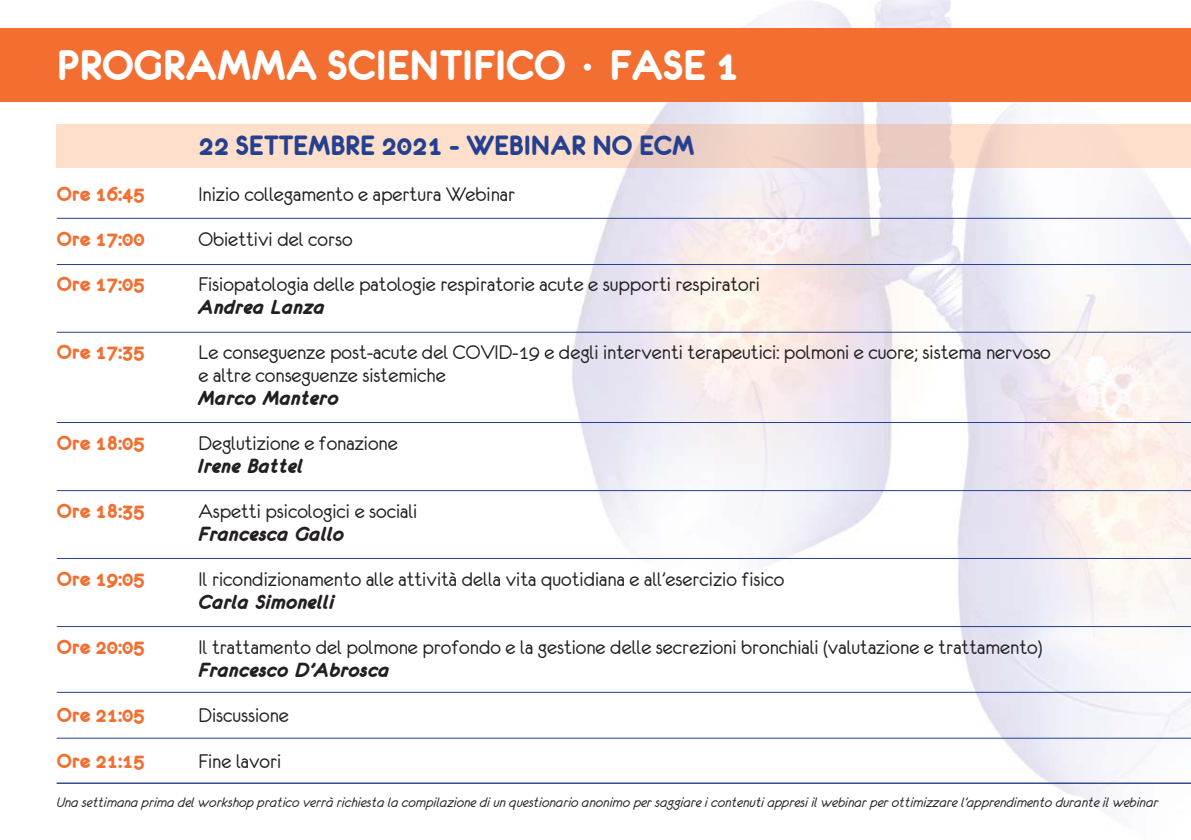
<style>
.page{position:relative;width:1191px;height:840px;background:#fff}
.page>*{position:absolute;margin:0;border:0;box-sizing:border-box;transform-origin:0 0}
.t1{font:46px "Eurofurencebold";color:#fff}
.t2{font:30px "Eurofurencebold";color:#25408e}
.t3{font:22px/22.6px "Eurofurenceregular";color:#231f20}
.t4{font:22px "Eurofurencebold";color:#f36f31}
.t5{font:22px "Eurofurencebolditalic";color:#231f20}
.t6{font:15.4px "Eurofurenceitalic";color:#231f20}
</style>
<div class="page">
<img style="left:56px;top:0;width:1135px;height:814px">
<div style="left:0;top:28px;width:1191px;height:74px;background:#f36f31"></div>
<img style="left:57px;top:125px;width:1134px;height:43px">
<hr style="left:57px;top:218px;width:1134px;height:1px;background:#25408e">
<hr style="left:57px;top:264px;width:1134px;height:1px;background:#25408e">
<hr style="left:57px;top:691px;width:1134px;height:1px;background:#25408e">
<hr style="left:57px;top:625px;width:1134px;height:1px;background:#25408e">
<hr style="left:57px;top:557px;width:1134px;height:1px;background:#25408e">
<hr style="left:57px;top:490px;width:1134px;height:1px;background:#25408e">
<hr style="left:57px;top:422px;width:1134px;height:1px;background:#25408e">
<hr style="left:57px;top:331px;width:1134px;height:1px;background:#25408e">
<hr style="left:57px;top:737px;width:1134px;height:1px;background:#25408e">
<hr style="left:57px;top:782px;width:1134px;height:1px;background:#25408e">
<h1 class="t1" style="left:57px;top:50px;width:684px">PROGRAMMA SCIENTIFICO · FASE 1</h1>
<h2 class="t2" style="left:198px;top:136px;width:497px">22 SETTEMBRE 2021 - WEBINAR NO ECM</h2>
<p class="t4" style="left:57px;top:186px;width:90px">Ore 16:45</p>
<p class="t3" style="left:198px;top:184px;width:318px">Inizio collegamento e apertura Webinar</p>
<p class="t4" style="left:57px;top:232px;width:90px">Ore 17:00</p>
<p class="t3" style="left:198px;top:230px;width:156px">Obiettivi del corso</p>
<p class="t4" style="left:57px;top:277px;width:90px">Ore 17:05</p>
<p class="t3" style="left:198px;top:275px;width:563px">Fisiopatologia delle patologie respiratorie acute e supporti respiratori</p>
<p class="t5" style="left:198px;top:299px;width:128px">Andrea Lanza</p>
<p class="t4" style="left:57px;top:345px;width:90px">Ore 17:35</p>
<p class="t3" style="left:198px;top:343px;width:854px">Le conseguenze post-acute del COVID-19 e degli interventi terapeutici: polmoni e cuore; sistema nervoso e altre conseguenze sistemiche</p>
<p class="t5" style="left:198px;top:390px;width:142px">Marco Mantero</p>
<p class="t4" style="left:57px;top:435px;width:90px">Ore 18:05</p>
<p class="t3" style="left:198px;top:434px;width:201px">Deglutizione e fonazione</p>
<p class="t5" style="left:198px;top:458px;width:106px">Irene Battel</p>
<p class="t4" style="left:57px;top:503px;width:90px">Ore 18:35</p>
<p class="t3" style="left:198px;top:502px;width:220px">Aspetti psicologici e sociali</p>
<p class="t5" style="left:198px;top:526px;width:147px">Francesca Gallo</p>
<p class="t4" style="left:57px;top:571px;width:90px">Ore 19:05</p>
<p class="t3" style="left:198px;top:570px;width:587px">Il ricondizionamento alle attività della vita quotidiana e all’esercizio fisico</p>
<p class="t5" style="left:198px;top:594px;width:137px">Carla Simonelli</p>
<p class="t4" style="left:57px;top:639px;width:90px">Ore 20:05</p>
<p class="t3" style="left:198px;top:637px;width:845px">Il trattamento del polmone profondo e la gestione delle secrezioni bronchiali (valutazione e trattamento)</p>
<p class="t5" style="left:198px;top:662px;width:193px">Francesco D’Abrosca</p>
<p class="t4" style="left:57px;top:707px;width:90px">Ore 21:05</p>
<p class="t3" style="left:198px;top:705px;width:92px">Discussione</p>
<p class="t4" style="left:57px;top:753px;width:90px">Ore 21:15</p>
<p class="t3" style="left:198px;top:751px;width:84px">Fine lavori</p>
<p class="t6" style="left:57px;top:797px;width:1103px">Una settimana prima del workshop pratico verrà richiesta la compilazione di un questionario anonimo per saggiare i contenuti appresi il webinar per ottimizzare l’apprendimento durante il webinar</p>
</div>
